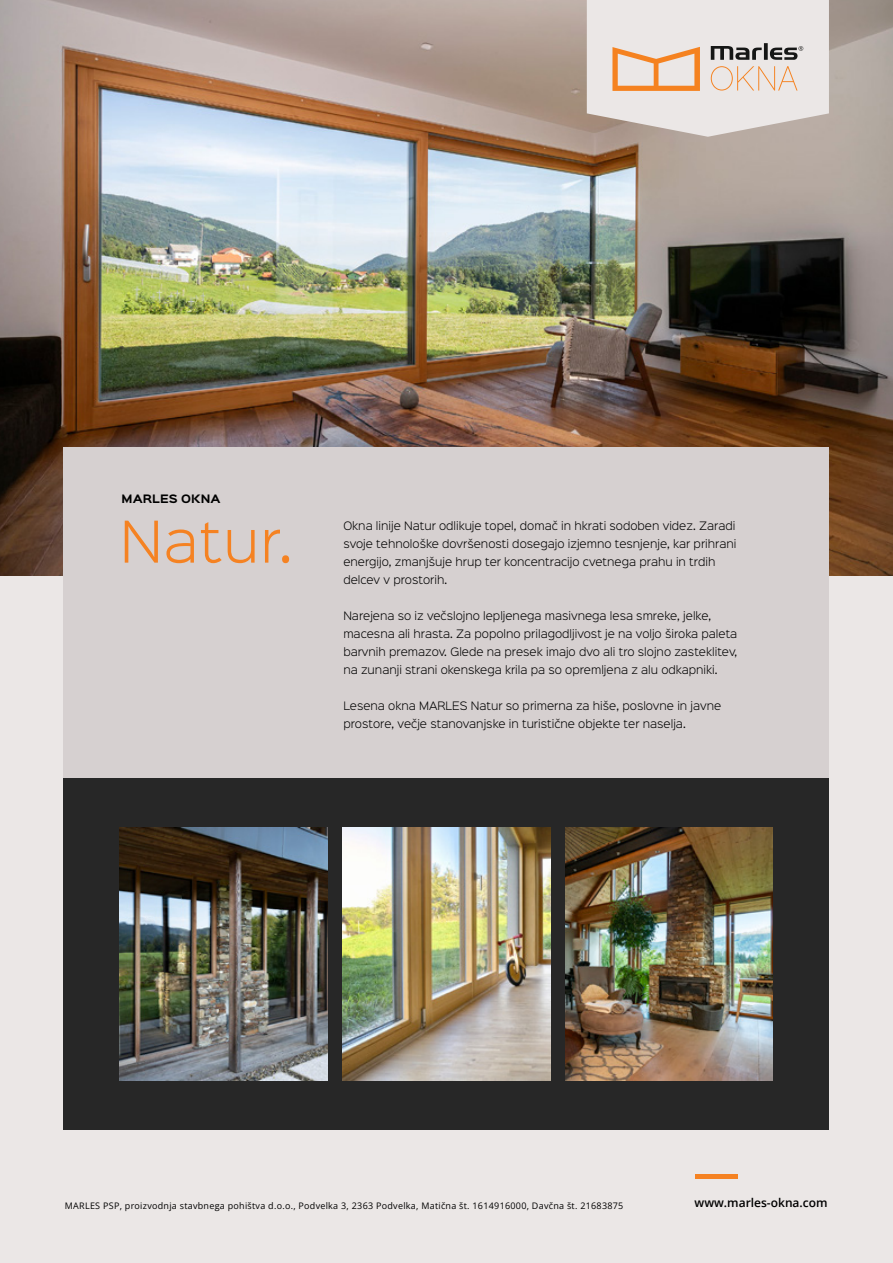
<style>
.page{position:relative;width:893px;height:1263px;background:#ebe7e6}
.page>*{position:absolute;margin:0;border:0;box-sizing:border-box;transform-origin:0 0}
.t1{font:300 51.9px "Sinkin Sans 300";letter-spacing:.02em;color:#f58222}
.t2{font:600 12px "Open Sans";color:#000}
.t3{font:300 10.5px/18px "Sinkin Sans 300";color:#000}
.t4{font:700 10.5px "Sinkin Sans 700";letter-spacing:.01em;color:#000}
.t5{font:9px "Open Sans";letter-spacing:.03em;color:#000}
</style>
<div class="page">
<img style="left:0;top:0;width:893px;height:576px">
<div style="left:64px;top:448px;width:765px;height:394px;background:#d6d0d0"></div>
<div style="left:64px;top:778px;width:765px;height:352px;background:#272727"></div>
<img style="left:120px;top:827px;width:207px;height:254px">
<img style="left:343px;top:827px;width:207px;height:254px">
<img style="left:565px;top:827px;width:208px;height:254px">
<svg style="left:587px;top:0;width:242px;height:137px"></svg>
<div style="left:695px;top:1174px;width:43px;height:5px;background:#f58222"></div>
<p class="t4" style="left:122px;top:493px;width:100px">MARLES OKNA</p>
<h1 class="t1" style="left:120px;top:499px;width:174px">Natur.</h1>
<p class="t3" style="left:343px;top:516px;width:395px">Okna linije Natur odlikuje topel, domač in hkrati sodoben videz. Zaradi svoje tehnološke dovršenosti dosegajo izjemno tesnjenje, kar prihrani energijo, zmanjšuje hrup ter koncentracijo cvetnega prahu in trdih delcev v prostorih.</p>
<p class="t3" style="left:343px;top:606px;width:395px">Narejena so iz večslojno lepljenega masivnega lesa smreke, jelke, macesna ali hrasta. Za popolno prilagodljivost je na voljo široka paleta barvnih premazov. Glede na presek imajo dvo ali tro slojno zasteklitev, na zunanji strani okenskega krila pa so opremljena z alu odkapniki.</p>
<p class="t3" style="left:343px;top:696px;width:379px">Lesena okna MARLES Natur so primerna za hiše, poslovne in javne prostore, večje stanovanjske in turistične objekte ter naselja.</p>
<p class="t5" style="left:65px;top:1199px;width:560px">MARLES PSP, proizvodnja stavbnega pohištva d.o.o., Podvelka 3, 2363 Podvelka, Matična št. 1614916000, Davčna št. 21683875</p>
<p class="t2" style="left:694px;top:1194px;width:135px">www.marles-okna.com</p>
</div>
